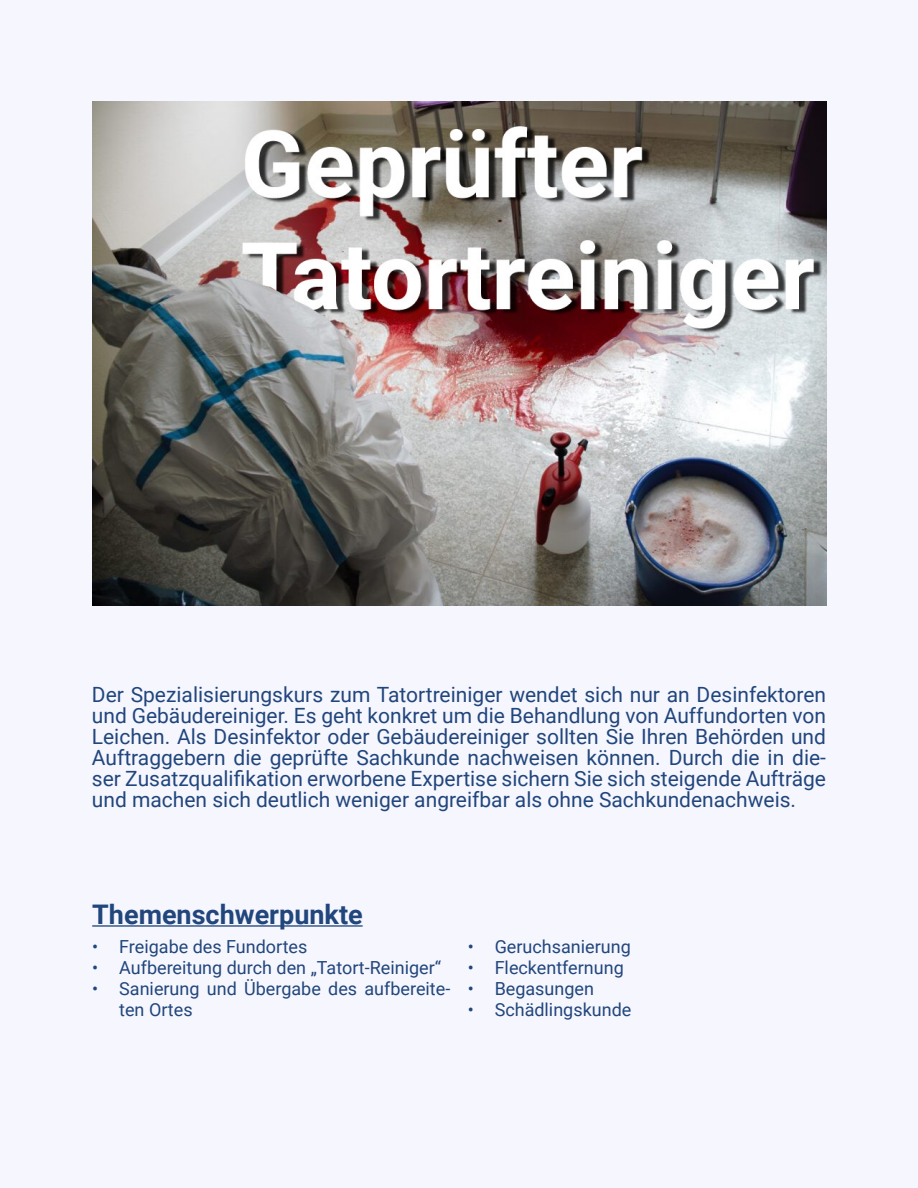
<style>
.page{position:relative;width:918px;height:1188px;background:#f6f6fe}
.page>*{position:absolute;margin:0;border:0;box-sizing:border-box;transform-origin:0 0}
.t1{font:700 27px "Roboto";color:#21467c}
.t2{font:21px/21px "Roboto";color:#21467c;text-align:justify}
.t3{font:18px/21px "Roboto";color:#21467c}
</style>
<div class="page">
<hr style="left:92px;top:925px;width:271px;height:2px;background:#21467c">
<img style="left:92px;top:101px;width:734px;height:505px">
<p class="t2" style="left:92px;top:684px;width:736px">Der Spezialisierungskurs zum Tatortreiniger wendet sich nur an Desinfektoren und Gebäudereiniger. Es geht konkret um die Behandlung von Auffundorten von Leichen. Als Desinfektor oder Gebäudereiniger sollten Sie Ihren Behörden und Auftraggebern die geprüfte Sachkunde nachweisen können. Durch die in die&shy;ser Zusatzqualifikation erworbene Expertise sichern Sie sich steigende Aufträge und machen sich deutlich weniger angreifbar als ohne Sachkundenachweis.</p>
<p class="t1" style="left:92px;top:895px;width:272px">Themenschwerpunkte</p>
<p class="t3" style="left:92px;top:936px;width:217px">• Freigabe des Fundortes</p>
<p class="t3" style="left:92px;top:957px;width:351px">• Aufbereitung durch den „Tatort-Reiniger“</p>
<p class="t3" style="left:119px;top:978px;width:333px;text-indent:-27px">• Sanierung und Übergabe des aufbereite&shy;ten Ortes</p>
<p class="t3" style="left:468px;top:936px;width:165px">• Geruchsanierung</p>
<p class="t3" style="left:468px;top:957px;width:158px">• Fleckentfernung</p>
<p class="t3" style="left:468px;top:978px;width:128px">• Begasungen</p>
<p class="t3" style="left:468px;top:999px;width:165px">• Schädlingskunde</p>
</div>
